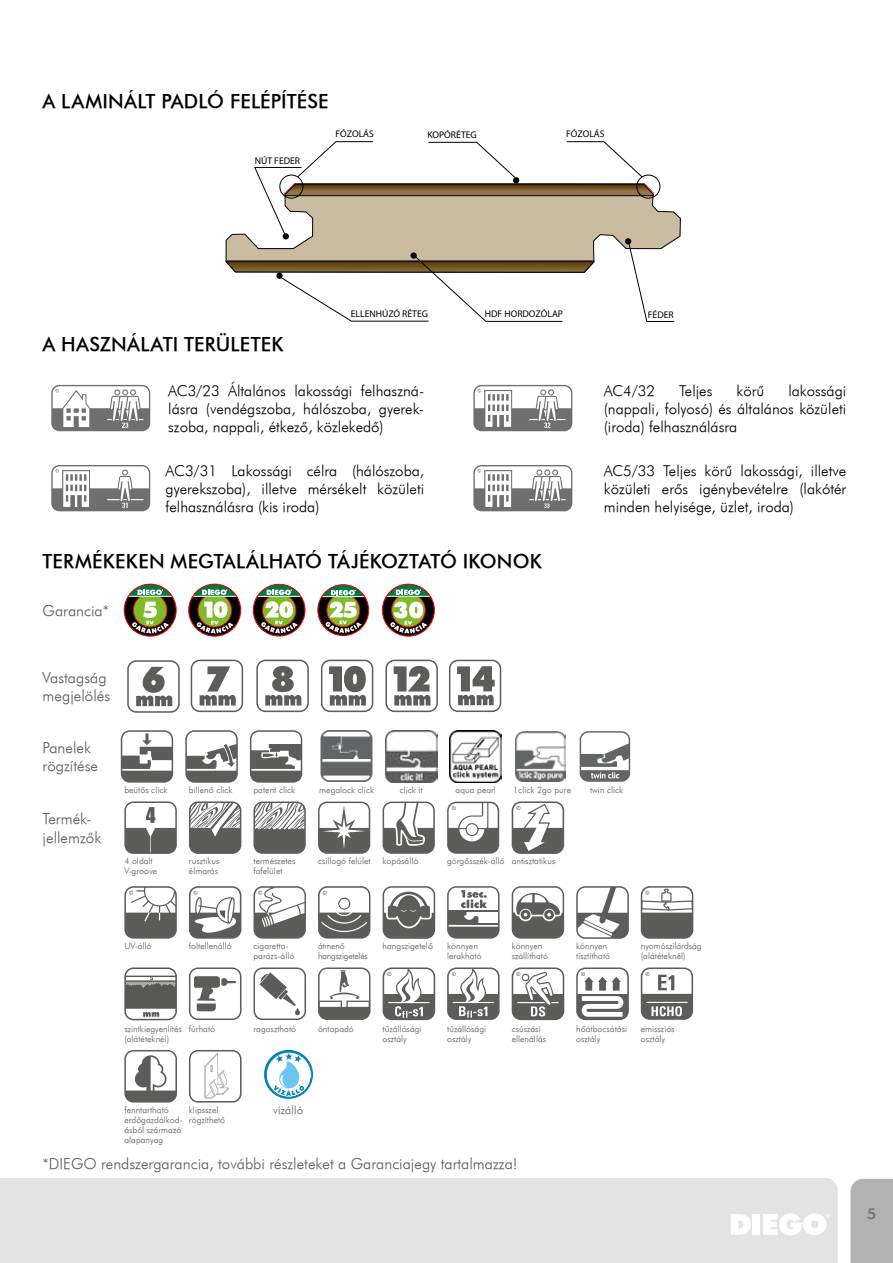
<style>
.page{position:relative;width:893px;height:1263px;background:#fff}
.page>*{position:absolute;margin:0;border:0;box-sizing:border-box;transform-origin:0 0}
.t1{font:19.5px "Futura Md CE Medium";letter-spacing:.01em;color:#000}
.t2{font:15.15px/18.1px "Futura Lt CE Light";color:#5c5c5b}
.t3{font:15px/18px "Futura Lt CE Light";color:#000;text-align:justify}
.t4{font:15px "Futura Md CE Medium";color:#706f6f}
.t5{font:11.25px "Futura Lt CE Light";letter-spacing:.01em;color:#5c5c5b}
.t6{font:9.6px "Myriad Pro";color:#000}
.t7{font:8.85px/10.1px "Futura Lt CE Light";color:#5c5c5b}
.t8{font:8.85px/10.1px "Futura Lt CE Light";letter-spacing:-.02em;color:#5c5c5b}
</style>
<div class="page">
<div style="left:0;top:1178px;width:838px;height:85px;background:#e3e3e3"></div>
<div style="left:850px;top:1179px;width:43px;height:84px;background:#b3b2b2"></div>
<svg style="left:731px;top:1214px;width:20px;height:21px"></svg>
<div style="left:752px;top:1214px;width:8px;height:21px;background:#fff"></div>
<svg style="left:763px;top:1213px;width:67px;height:22px"></svg>
<svg style="left:225px;top:141px;width:456px;height:181px"></svg>
<svg style="left:124px;top:584px;width:52px;height:52px"></svg>
<svg style="left:133px;top:593px;width:34px;height:34px"></svg>
<hr style="left:128px;top:596px;width:44px;height:1px;background:#fff">
<div style="left:124px;top:584px;width:53px;height:53px;border:1px solid #e30613;border-radius:50%"></div>
<svg style="left:128px;top:584px;width:44px;height:12px"></svg>
<svg style="left:132px;top:602px;width:37px;height:31px"></svg>
<svg style="left:189px;top:584px;width:52px;height:52px"></svg>
<div style="left:188px;top:584px;width:53px;height:53px;border:1px solid #e30613;border-radius:50%"></div>
<svg style="left:192px;top:584px;width:45px;height:49px"></svg>
<svg style="left:253px;top:584px;width:52px;height:52px"></svg>
<div style="left:253px;top:584px;width:52px;height:52px;border:1px solid #e30613;border-radius:50%"></div>
<svg style="left:257px;top:584px;width:44px;height:49px"></svg>
<svg style="left:318px;top:585px;width:51px;height:50px"></svg>
<div style="left:317px;top:584px;width:52px;height:52px;border:1px solid #e30613;border-radius:50%"></div>
<svg style="left:321px;top:584px;width:44px;height:49px"></svg>
<svg style="left:382px;top:584px;width:52px;height:52px"></svg>
<div style="left:382px;top:584px;width:53px;height:53px;border:1px solid #e30613;border-radius:50%"></div>
<svg style="left:386px;top:584px;width:45px;height:49px"></svg>
<svg style="left:127px;top:660px;width:53px;height:53px"></svg>
<svg style="left:191px;top:660px;width:52px;height:52px"></svg>
<svg style="left:256px;top:660px;width:53px;height:52px"></svg>
<svg style="left:321px;top:660px;width:52px;height:52px"></svg>
<svg style="left:385px;top:660px;width:53px;height:52px"></svg>
<svg style="left:449px;top:660px;width:52px;height:52px"></svg>
<svg style="left:121px;top:730px;width:52px;height:53px"></svg>
<svg style="left:185px;top:730px;width:53px;height:53px"></svg>
<svg style="left:250px;top:730px;width:52px;height:53px"></svg>
<img style="left:321px;top:730px;width:52px;height:51px">
<img style="left:385px;top:730px;width:53px;height:53px">
<img style="left:450px;top:730px;width:52px;height:52px">
<img style="left:515px;top:731px;width:51px;height:51px">
<svg style="left:580px;top:731px;width:50px;height:51px"></svg>
<svg style="left:124px;top:801px;width:53px;height:53px"></svg>
<svg style="left:189px;top:801px;width:52px;height:53px"></svg>
<svg style="left:253px;top:801px;width:53px;height:53px"></svg>
<svg style="left:318px;top:801px;width:52px;height:53px"></svg>
<svg style="left:383px;top:801px;width:52px;height:53px"></svg>
<svg style="left:447px;top:802px;width:52px;height:52px"></svg>
<svg style="left:512px;top:801px;width:52px;height:53px"></svg>
<svg style="left:124px;top:886px;width:53px;height:53px"></svg>
<svg style="left:189px;top:886px;width:52px;height:53px"></svg>
<svg style="left:253px;top:886px;width:53px;height:53px"></svg>
<svg style="left:318px;top:886px;width:52px;height:52px"></svg>
<svg style="left:383px;top:886px;width:52px;height:53px"></svg>
<svg style="left:447px;top:886px;width:53px;height:53px"></svg>
<svg style="left:512px;top:886px;width:52px;height:53px"></svg>
<svg style="left:576px;top:886px;width:53px;height:53px"></svg>
<svg style="left:641px;top:886px;width:52px;height:53px"></svg>
<svg style="left:124px;top:967px;width:53px;height:53px"></svg>
<svg style="left:189px;top:967px;width:52px;height:53px"></svg>
<svg style="left:253px;top:967px;width:53px;height:53px"></svg>
<svg style="left:318px;top:967px;width:52px;height:53px"></svg>
<svg style="left:383px;top:967px;width:52px;height:53px"></svg>
<svg style="left:447px;top:967px;width:53px;height:53px"></svg>
<svg style="left:512px;top:967px;width:52px;height:53px"></svg>
<svg style="left:576px;top:967px;width:53px;height:53px"></svg>
<svg style="left:641px;top:967px;width:52px;height:53px"></svg>
<svg style="left:124px;top:1050px;width:53px;height:52px"></svg>
<svg style="left:189px;top:1050px;width:53px;height:52px"></svg>
<svg style="left:264px;top:1050px;width:49px;height:49px"></svg>
<svg style="left:266px;top:1051px;width:46px;height:47px"></svg>
<h1 class="t1" style="left:43px;top:90px;width:288px">A LAMINÁLT PADLÓ FELÉPÍTÉSE</h1>
<p class="t6" style="left:255px;top:155px;width:47px">NÚT FEDER</p>
<p class="t6" style="left:335px;top:128px;width:40px">FÓZOLÁS</p>
<p class="t6" style="left:427px;top:129px;width:51px">KOPÓRÉTEG</p>
<p class="t6" style="left:566px;top:128px;width:40px">FÓZOLÁS</p>
<p class="t6" style="left:351px;top:308px;width:79px">ELLENHÚZÓ RÉTEG</p>
<p class="t6" style="left:485px;top:308px;width:80px">HDF HORDOZÓLAP</p>
<p class="t6" style="left:648px;top:309px;width:27px">FÉDER</p>
<h1 class="t1" style="left:43px;top:332px;width:242px">A HASZNÁLATI TERÜLETEK</h1>
<h3 class="t3" style="left:168px;top:381px;width:257px">AC3/23 Általános lakossági felhaszná&shy;lásra (vendégszoba, hálószoba, gyerek&shy;szoba, nappali, étkező, közlekedő)</h3>
<h3 class="t3" style="left:604px;top:381px;width:53px">AC4/32</h3>
<h3 class="t3" style="left:679px;top:381px;width:35px">Teljes</h3>
<h3 class="t3" style="left:736px;top:381px;width:29px">körű</h3>
<h3 class="t3" style="left:604px;top:381px;width:244px;text-indent:185px">lakossági (nappali, folyosó) és általános közületi (iroda) felhasználásra</h3>
<h3 class="t3" style="left:604px;top:461px;width:244px">AC5/33 Teljes körű lakossági, illetve közületi erős igénybevételre (lakótér minden helyisége, üzlet, iroda)</h3>
<h3 class="t3" style="left:166px;top:461px;width:260px">AC3/31 Lakossági célra (hálószoba, gyerekszoba), illetve mérsékelt közületi felhasználásra (kis iroda)</h3>
<h1 class="t1" style="left:43px;top:549px;width:501px">TERMÉKEKEN MEGTALÁLHATÓ TÁJÉKOZTATÓ IKONOK</h1>
<h2 class="t2" style="left:43px;top:601px;width:68px">Garancia*</h2>
<h2 class="t2" style="left:43px;top:668px;width:69px">Vastagság megjelölés</h2>
<h2 class="t2" style="left:43px;top:739px;width:57px">Panelek rögzítése</h2>
<h2 class="t2" style="left:43px;top:810px;width:60px">Termék&shy;jellemzők</h2>
<p class="t7" style="left:124px;top:785px;width:45px">beütős click</p>
<p class="t7" style="left:189px;top:785px;width:45px">billenő click</p>
<p class="t7" style="left:253px;top:785px;width:43px">patent click</p>
<p class="t7" style="left:319px;top:785px;width:56px">megalock click</p>
<p class="t7" style="left:400px;top:785px;width:24px">click it</p>
<p class="t7" style="left:456px;top:785px;width:42px">aqua pearl</p>
<p class="t7" style="left:513px;top:785px;width:59px">1click 2go pure</p>
<p class="t7" style="left:590px;top:785px;width:35px">twin click</p>
<p class="t7" style="left:124px;top:856px;width:34px">4 oldalt<br>V-groove</p>
<p class="t7" style="left:189px;top:856px;width:32px">rusztikus élmarás</p>
<p class="t7" style="left:253px;top:856px;width:43px">természetes fafelület</p>
<p class="t7" style="left:318px;top:856px;width:54px">csillogó felület</p>
<p class="t7" style="left:383px;top:856px;width:37px">kopásálló</p>
<p class="t7" style="left:447px;top:856px;width:110px">görgősszék-álló antisztatikus</p>
<p class="t7" style="left:124px;top:941px;width:29px">UV-álló</p>
<p class="t7" style="left:189px;top:941px;width:44px">foltellenálló</p>
<p class="t7" style="left:253px;top:941px;width:42px">cigaretta&shy;parázs-álló</p>
<p class="t8" style="left:318px;top:941px;width:51px">átmenő hangszigetelés</p>
<p class="t7" style="left:383px;top:941px;width:52px">hangszigetelő</p>
<p class="t7" style="left:447px;top:941px;width:36px">könnyen lerakható</p>
<p class="t7" style="left:512px;top:941px;width:38px">könnyen szállítható</p>
<p class="t7" style="left:576px;top:941px;width:35px">könnyen tisztítható</p>
<p class="t7" style="left:641px;top:941px;width:62px">nyomószilárdság (alátéteknél)</p>
<p class="t7" style="left:124px;top:1023px;width:59px">szintkiegyenlítés (alátéteknél)</p>
<p class="t7" style="left:189px;top:1023px;width:28px">fúrható</p>
<p class="t7" style="left:253px;top:1023px;width:44px">ragasztható</p>
<p class="t7" style="left:318px;top:1023px;width:37px">öntapadó</p>
<p class="t7" style="left:383px;top:1023px;width:41px">tűzállósági osztály</p>
<p class="t7" style="left:447px;top:1023px;width:41px">tűzállósági osztály</p>
<p class="t7" style="left:512px;top:1023px;width:36px">csúszási ellenállás</p>
<p class="t7" style="left:576px;top:1023px;width:52px">hőátbocsátási osztály</p>
<p class="t7" style="left:641px;top:1023px;width:35px">emissziós osztály</p>
<p class="t7" style="left:124px;top:1105px;width:60px">fenntartható erdőgazdálkod&shy;ásból származó alapanyag</p>
<p class="t7" style="left:189px;top:1105px;width:38px">klipsszel rögzíthető</p>
<p class="t5" style="left:273px;top:1103px;width:31px">vízálló</p>
<h2 class="t2" style="left:43px;top:1155px;width:476px">*DIEGO rendszergarancia, további részleteket a Garanciajegy tartalmazza!</h2>
<h3 class="t4" style="left:867px;top:1204px;width:11px">5</h3>
</div>
